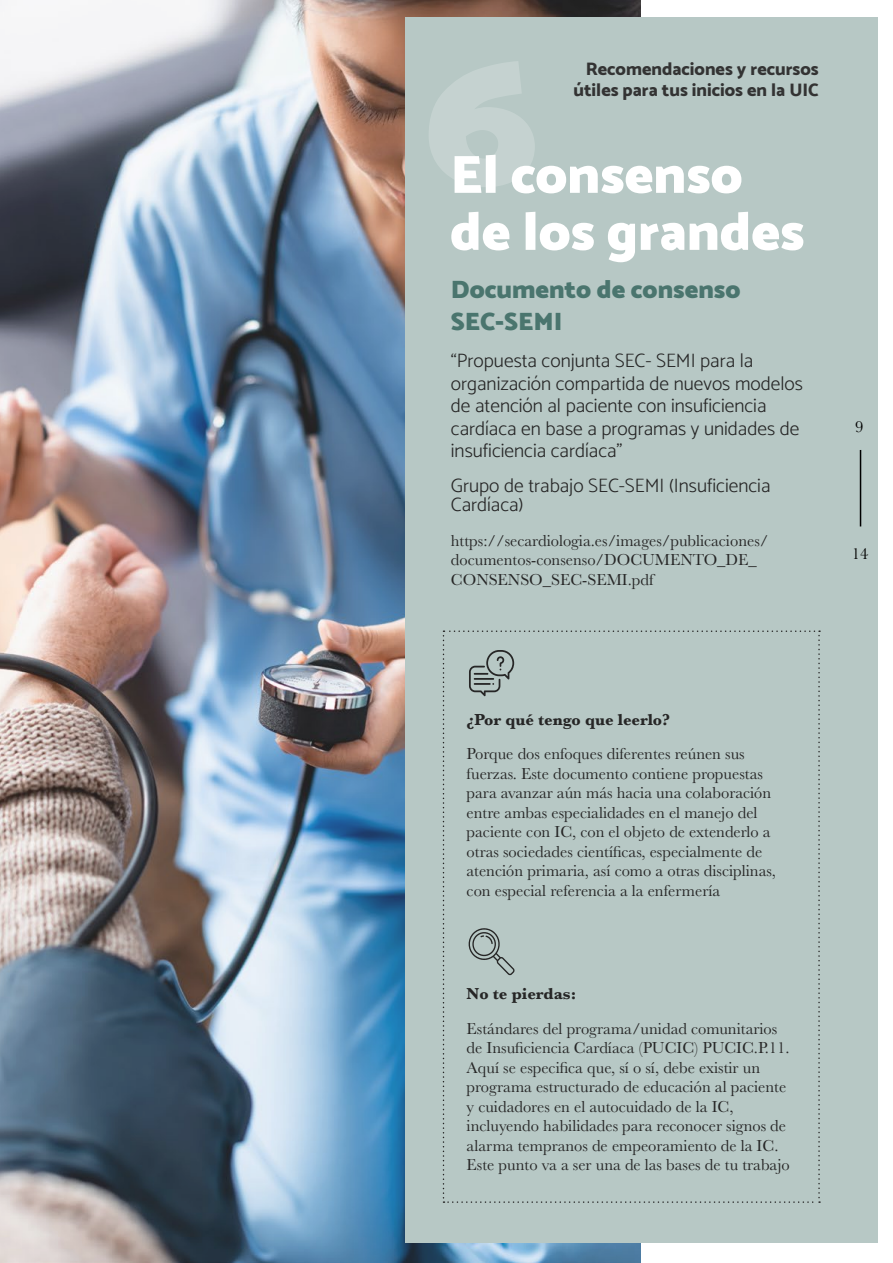
<style>
.page{position:relative;width:893px;height:1263px;background:#fff}
.page>*{position:absolute;margin:0;border:0;box-sizing:border-box;transform-origin:0 0}
.t1{font:900 195px "Catamaran";color:#fff}
.t2{font:900 54px/57px "Catamaran";color:#fff}
.t3{font:900 25.5px/31.5px "Catamaran";color:#4a756e}
.t4{font:300 19.5px/22.5px "Catamaran";color:#262626}
.t5{font:800 18px/21px "Catamaran";color:#333;text-align:right}
.t6{font:16.5px/19.5px "Baskerville";color:#262626}
.t7{font:700 16.5px "Baskerville";color:#262626}
.t8{font:16.5px "Baskerville";color:#000}
</style>
<div class="page">
<img style="left:0;top:0;width:641px;height:1263px">
<div style="left:405px;top:18px;width:473px;height:1225px;background:#b7c8c5"></div>
<svg style="left:443px;top:630px;width:377px;height:573px"></svg>
<hr style="left:860px;top:450px;width:1px;height:76px;background:#000">
<h1 class="t1" style="left:425px;top:3px;width:116px">6</h1>
<p class="t5" style="left:573px;top:58px;width:247px">Recomendaciones y recursos útiles para tus inicios en la UIC</p>
<h2 class="t2" style="left:450px;top:146px;width:356px">El consenso de los grandes</h2>
<h3 class="t3" style="left:451px;top:274px;width:291px">Documento de consenso<br>SEC-SEMI</h3>
<p class="t4" style="left:451px;top:349px;width:354px">“Propuesta conjunta SEC- SEMI para la organización compartida de nuevos modelos de atención al paciente con insuficiencia cardíaca en base a programas y unidades de insuficiencia cardíaca”</p>
<p class="t4" style="left:451px;top:475px;width:321px;line-height:19.5px">Grupo de trabajo SEC-SEMI (Insuficiencia<br>Cardíaca)</p>
<p class="t6" style="left:451px;top:531px;width:319px">https://secardiologia.es/images/publicaciones/ documentos-consenso/DOCUMENTO_DE_<br>CONSENSO_SEC-SEMI.pdf</p>
<p class="t8" style="left:855px;top:416px;width:10px">9</p>
<p class="t8" style="left:852px;top:543px;width:18px">14</p>
<p class="t7" style="left:467px;top:708px;width:205px">¿Por qué tengo que leerlo?</p>
<p class="t6" style="left:467px;top:744px;width:311px">Porque dos enfoques diferentes reúnen sus fuerzas. Este documento contiene propuestas para avanzar aún más hacia una colaboración entre ambas especialidades en el manejo del paciente con IC, con el objeto de extenderlo a otras sociedades científicas, especialmente de atención primaria, así como a otras disciplinas, con especial referencia a la enfermería</p>
<p class="t7" style="left:467px;top:982px;width:111px">No te pierdas:</p>
<p class="t6" style="left:467px;top:1019px;width:325px">Estándares del programa/unidad comunitarios de Insuficiencia Cardíaca (PUCIC) PUCIC.P.11.<br>Aquí se especifica que, sí o sí, debe existir un programa estructurado de educación al paciente y cuidadores en el autocuidado de la IC, incluyendo habilidades para reconocer signos de alarma tempranos de empeoramiento de la IC.<br>Este punto va a ser una de las bases de tu trabajo</p>
</div>
